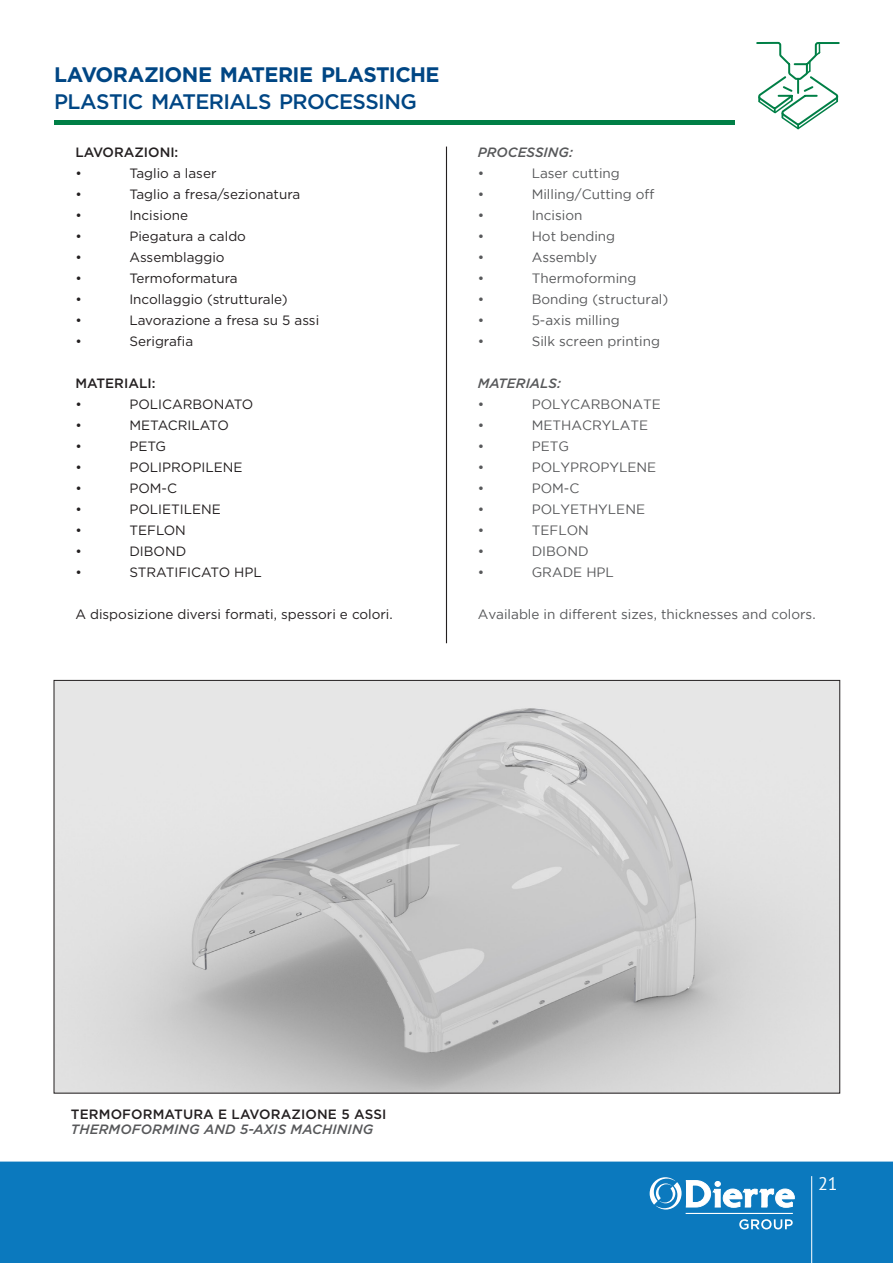
<style>
.page{position:relative;width:893px;height:1263px;background:#fff}
.page>*{position:absolute;margin:0;border:0;box-sizing:border-box;transform-origin:0 0}
.t1{font:700 21px "Gotham";letter-spacing:-.025em;color:#004684}
.t2{font:500 21px "Gotham";letter-spacing:-.03em;color:#004684}
.t3{font:18px "PT Sans";color:#fff}
.t4{font:13.5px "Gotham";color:#231f20}
.t5{font:13.5px "Gotham";color:#57585a}
.t6{font:500 13.5px "Gotham";color:#231f20}
.t7{font:italic 500 13.5px "Gotham";letter-spacing:.01em;color:#57585a}
</style>
<div class="page">
<div style="left:0;top:1161px;width:893px;height:102px;background:#0b79be"></div>
<hr style="left:811px;top:1176px;width:1px;height:87px;background:#fff">
<hr style="left:686px;top:1213px;width:107px;height:1px;background:#fff">
<svg style="left:650px;top:1177px;width:145px;height:32px"></svg>
<svg style="left:739px;top:1219px;width:54px;height:10px"></svg>
<img style="left:56px;top:682px;width:782px;height:409px">
<hr style="left:446px;top:147px;width:1px;height:496px;background:#231f20">
<svg style="left:756px;top:41px;width:84px;height:89px"></svg>
<hr style="left:54px;top:121px;width:680px;height:4px;background:#007f46">
<p class="t1" style="left:54px;top:61px;width:387px">LAVORAZIONE MATERIE PLASTICHE</p>
<p class="t2" style="left:54px;top:88px;width:364px">PLASTIC MATERIALS PROCESSING</p>
<p class="t6" style="left:75px;top:144px;width:105px">LAVORAZIONI:</p>
<p class="t4" style="left:75px;top:165px;width:8px">•</p>
<p class="t4" style="left:129px;top:165px;width:89px">Taglio a laser</p>
<p class="t4" style="left:75px;top:186px;width:8px">•</p>
<p class="t4" style="left:129px;top:186px;width:172px">Taglio a fresa/sezionatura</p>
<p class="t4" style="left:75px;top:207px;width:8px">•</p>
<p class="t4" style="left:129px;top:207px;width:60px">Incisione</p>
<p class="t4" style="left:75px;top:228px;width:8px">•</p>
<p class="t4" style="left:129px;top:228px;width:118px">Piegatura a caldo</p>
<p class="t4" style="left:75px;top:249px;width:8px">•</p>
<p class="t4" style="left:129px;top:249px;width:97px">Assemblaggio</p>
<p class="t4" style="left:75px;top:270px;width:8px">•</p>
<p class="t4" style="left:129px;top:270px;width:110px">Termoformatura</p>
<p class="t4" style="left:75px;top:291px;width:8px">•</p>
<p class="t4" style="left:129px;top:291px;width:160px">Incollaggio (strutturale)</p>
<p class="t4" style="left:75px;top:312px;width:8px">•</p>
<p class="t4" style="left:129px;top:312px;width:191px">Lavorazione a fresa su 5 assi</p>
<p class="t4" style="left:75px;top:333px;width:8px">•</p>
<p class="t4" style="left:129px;top:333px;width:65px">Serigrafia</p>
<p class="t6" style="left:75px;top:375px;width:82px">MATERIALI:</p>
<p class="t4" style="left:75px;top:396px;width:8px">•</p>
<p class="t4" style="left:129px;top:396px;width:126px">POLICARBONATO</p>
<p class="t4" style="left:75px;top:417px;width:8px">•</p>
<p class="t4" style="left:129px;top:417px;width:101px">METACRILATO</p>
<p class="t4" style="left:75px;top:438px;width:8px">•</p>
<p class="t4" style="left:129px;top:438px;width:38px">PETG</p>
<p class="t4" style="left:75px;top:459px;width:8px">•</p>
<p class="t4" style="left:129px;top:459px;width:115px">POLIPROPILENE</p>
<p class="t4" style="left:75px;top:480px;width:8px">•</p>
<p class="t4" style="left:129px;top:480px;width:49px">POM-C</p>
<p class="t4" style="left:75px;top:501px;width:8px">•</p>
<p class="t4" style="left:129px;top:501px;width:93px">POLIETILENE</p>
<p class="t4" style="left:75px;top:522px;width:8px">•</p>
<p class="t4" style="left:129px;top:522px;width:58px">TEFLON</p>
<p class="t4" style="left:75px;top:543px;width:8px">•</p>
<p class="t4" style="left:129px;top:543px;width:58px">DIBOND</p>
<p class="t4" style="left:75px;top:564px;width:8px">•</p>
<p class="t4" style="left:129px;top:564px;width:134px">STRATIFICATO HPL</p>
<p class="t4" style="left:75px;top:606px;width:319px">A disposizione diversi formati, spessori e colori.</p>
<p class="t7" style="left:478px;top:144px;width:97px">PROCESSING:</p>
<p class="t5" style="left:478px;top:166px;width:8px">•</p>
<p class="t5" style="left:532px;top:166px;width:90px">Laser cutting</p>
<p class="t5" style="left:478px;top:187px;width:8px">•</p>
<p class="t5" style="left:532px;top:187px;width:124px">Milling/Cutting off</p>
<p class="t5" style="left:478px;top:208px;width:8px">•</p>
<p class="t5" style="left:532px;top:208px;width:52px">Incision</p>
<p class="t5" style="left:478px;top:229px;width:8px">•</p>
<p class="t5" style="left:532px;top:229px;width:85px">Hot bending</p>
<p class="t5" style="left:478px;top:250px;width:8px">•</p>
<p class="t5" style="left:532px;top:250px;width:67px">Assembly</p>
<p class="t5" style="left:478px;top:271px;width:8px">•</p>
<p class="t5" style="left:532px;top:271px;width:106px">Thermoforming</p>
<p class="t5" style="left:478px;top:292px;width:8px">•</p>
<p class="t5" style="left:532px;top:292px;width:138px">Bonding (structural)</p>
<p class="t5" style="left:478px;top:313px;width:8px">•</p>
<p class="t5" style="left:532px;top:313px;width:89px">5-axis milling</p>
<p class="t5" style="left:478px;top:334px;width:8px">•</p>
<p class="t5" style="left:532px;top:334px;width:130px">Silk screen printing</p>
<p class="t7" style="left:478px;top:375px;width:85px">MATERIALS:</p>
<p class="t5" style="left:478px;top:397px;width:8px">•</p>
<p class="t5" style="left:532px;top:397px;width:131px">POLYCARBONATE</p>
<p class="t5" style="left:478px;top:418px;width:8px">•</p>
<p class="t5" style="left:532px;top:418px;width:118px">METHACRYLATE</p>
<p class="t5" style="left:478px;top:439px;width:8px">•</p>
<p class="t5" style="left:532px;top:439px;width:39px">PETG</p>
<p class="t5" style="left:478px;top:460px;width:8px">•</p>
<p class="t5" style="left:532px;top:460px;width:126px">POLYPROPYLENE</p>
<p class="t5" style="left:478px;top:481px;width:8px">•</p>
<p class="t5" style="left:532px;top:481px;width:49px">POM-C</p>
<p class="t5" style="left:478px;top:502px;width:8px">•</p>
<p class="t5" style="left:532px;top:502px;width:115px">POLYETHYLENE</p>
<p class="t5" style="left:478px;top:523px;width:8px">•</p>
<p class="t5" style="left:532px;top:523px;width:59px">TEFLON</p>
<p class="t5" style="left:478px;top:544px;width:8px">•</p>
<p class="t5" style="left:532px;top:544px;width:58px">DIBOND</p>
<p class="t5" style="left:478px;top:565px;width:8px">•</p>
<p class="t5" style="left:532px;top:565px;width:84px">GRADE HPL</p>
<p class="t5" style="left:478px;top:607px;width:339px">Available in different sizes, thicknesses and colors.</p>
<p class="t6" style="left:71px;top:1105px;width:317px">TERMOFORMATURA E LAVORAZIONE 5 ASSI</p>
<p class="t7" style="left:71px;top:1120px;width:304px">THERMOFORMING AND 5-AXIS MACHINING</p>
<h2 class="t3" style="left:818px;top:1172px;width:21px">21</h2>
</div>
